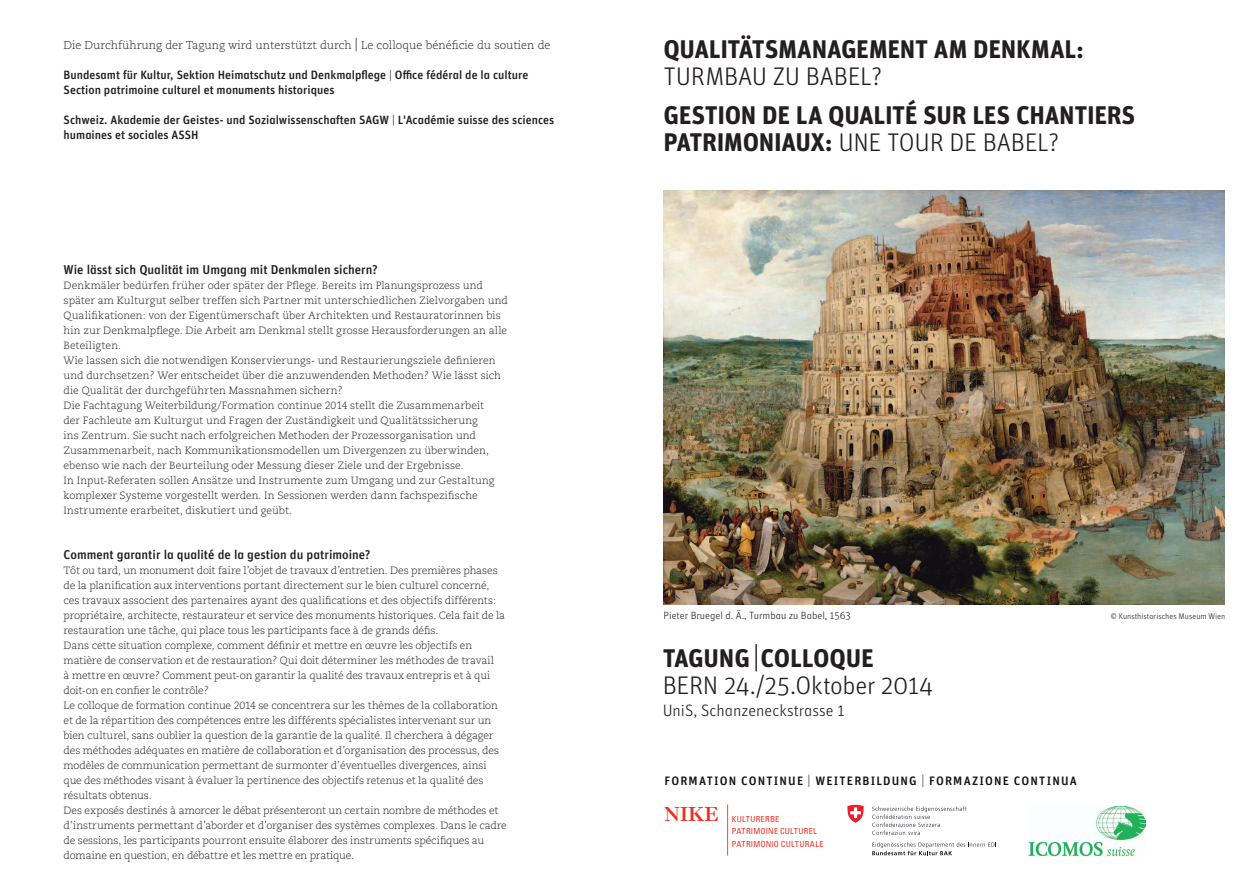
<style>
.page{position:relative;width:1259px;height:893px;background:#fff}
.page>*{position:absolute;margin:0;border:0;box-sizing:border-box;transform-origin:0 0}
.t1{font:25.5px "Unit Bold Alternate";letter-spacing:-.01em;color:#231f20}
.t2{font:25.5px "Unit Light Alternate";letter-spacing:-.01em;color:#231f20}
.t3{font:300 25.5px "Unit";letter-spacing:-.015em;color:#231f20}
.t4{font:700 22.2px "Genath";color:#ee2e22}
.t5{font:16.5px "Unit Light Alternate";color:#231f20}
.t6{font:12.75px "Unit Medium Alternate";color:#231f20}
.t7{font:500 12.15px "Unit";letter-spacing:.095em;color:#111219}
.t8{font:12px/15px "Unit Medium Alternate";color:#231f20}
.t9{font:300 11.25px "Caecilia";color:#231f20}
.t10{font:300 10.5px/15px "Caecilia";letter-spacing:-.005em;color:#231f20}
.t11{font:10.5px "Unit Light Alternate";color:#231f20}
.t12{font:condensed 8.25px/12.5px "Univers";letter-spacing:.025em;color:#ee2e22}
.t13{font:8.25px "Unit Light Alternate";color:#231f20}
.s1{font-size:13.5px}
.s2{font-family:"Unit Light Alternate"}
.s3{font-family:"Unit Bold Alternate";font-weight:400}
.s4{font-family:"Unit";font-weight:300;font-size:30px}
.s5{font-weight:100;font-size:13.8px}
</style>
<div class="page">
<svg style="left:872px;top:806px;width:94px;height:29px"></svg>
<svg style="left:872px;top:842px;width:124px;height:13px"></svg>
<svg style="left:847px;top:805px;width:17px;height:18px"></svg>
<hr style="left:727px;top:804px;width:1px;height:52px;background:#ef4c2f">
<img style="left:1028px;top:806px;width:117px;height:50px">
<img style="left:663px;top:190px;width:562px;height:414px">
<p class="t9" style="left:64px;top:39px;width:488px">Die Durchführung der Tagung wird unterstützt durch <span class="s1">|</span> Le colloque bénéficie du soutien de</p>
<p class="t8" style="left:64px;top:67px;width:466px">Bundesamt für Kultur, Sektion Heimatschutz und Denkmalpflege <span class="s2">|</span> Office fédéral de la culture<br>Section patrimoine culturel et monuments historiques</p>
<p class="t8" style="left:64px;top:112px;width:492px">Schweiz. Akademie der Geistes- und Sozialwissenschaften SAGW <span class="s2">|</span> L'Académie suisse des sciences humaines et sociales ASSH</p>
<p class="t6" style="left:64px;top:262px;width:316px">Wie lässt sich Qualität im Umgang mit Denkmalen sichern?</p>
<p class="t10" style="left:64px;top:278px;width:446px">Denkmäler bedürfen früher oder später der Pflege. Bereits im Planungsprozess und später am Kulturgut selber treffen sich Partner mit unterschiedlichen Zielvorgaben und Qualifikationen: von der Eigentümerschaft über Architekten und Restauratorinnen bis hin zur Denkmalpflege. Die Arbeit am Denkmal stellt grosse Herausforderungen an alle Beteiligten.<br>Wie lassen sich die notwendigen Konservierungs- und Restaurierungsziele definieren und durchsetzen? Wer entscheidet über die anzuwendenden Methoden? Wie lässt sich die Qualität der durchgeführten Massnahmen sichern?<br>Die Fachtagung Weiterbildung/Formation continue 2014 stellt die Zusammenarbeit<br>der Fachleute am Kulturgut und Fragen der Zuständigkeit und Qualitätssicherung<br>ins Zentrum. Sie sucht nach erfolgreichen Methoden der Prozessorganisation und Zusammenarbeit, nach Kommunikationsmodellen um Divergenzen zu überwinden, ebenso wie nach der Beurteilung oder Messung dieser Ziele und der Ergebnisse.<br>In Input-Referaten sollen Ansätze und Instrumente zum Umgang und zur Gestaltung komplexer Systeme vorgestellt werden. In Sessionen werden dann fachspezifische Instrumente erarbeitet, diskutiert und geübt.</p>
<p class="t6" style="left:64px;top:547px;width:308px">Comment garantir la qualité de la gestion du patrimoine?</p>
<p class="t10" style="left:64px;top:563px;width:445px">Tôt ou tard, un monument doit faire l’objet de travaux d’entretien. Des premières phases de la planification aux interventions portant directement sur le bien culturel concerné, ces travaux associent des partenaires ayant des qualifications et des objectifs différents: propriétaire, architecte, restaurateur et service des monuments historiques. Cela fait de la restauration une tâche, qui place tous les participants face à de grands défis.<br>Dans cette situation complexe, comment définir et mettre en œuvre les objectifs en matière de conservation et de restauration? Qui doit déterminer les méthodes de travail<br>à mettre en œuvre? Comment peut-on garantir la qualité des travaux entrepris et à qui doit-on en confier le contrôle?<br>Le colloque de formation continue 2014 se concentrera sur les thèmes de la collaboration et de la répartition des compétences entre les différents spécialistes intervenant sur un bien culturel, sans oublier la question de la garantie de la qualité. Il cherchera à dégager des méthodes adéquates en matière de collaboration et d’organisation des processus, des modèles de communication permettant de surmonter d’éventuelles divergences, ainsi que des méthodes visant à évaluer la pertinence des objectifs retenus et la qualité des résultats obtenus.<br>Des exposés destinés à amorcer le débat présenteront un certain nombre de méthodes et d’instruments permettant d’aborder et d’organiser des systèmes complexes. Dans le cadre de sessions, les participants pourront ensuite élaborer des instruments spécifiques au domaine en question, en débattre et les mettre en pratique.</p>
<h1 class="t1" style="left:663px;top:34px;width:422px">QUALITÄTSMANAGEMENT AM DEN KMAL:</h1>
<h1 class="t2" style="left:663px;top:62px;width:220px">Tu rmbau zu Babel?</h1>
<h1 class="t1" style="left:663px;top:100px;width:473px">GESTION DE LA QUALITÉ SUR LES CHANTIERS</h1>
<h1 class="t3" style="left:663px;top:128px;width:397px"><span class="s3">PATRIMONIAUX:</span> UNE TOUR DE BABEL?</h1>
<p class="t11" style="left:663px;top:609px;width:189px">Pieter Bruegel d. Ä., Turmbau zu Babel, 1563</p>
<p class="t13" style="left:1111px;top:611px;width:116px">© Kunsthistorisches Museum Wien</p>
<h1 class="t1" style="left:662px;top:642px;width:213px">TAGUNG<span class="s4">|</span>COLLOQUE</h1>
<h1 class="t2" style="left:662px;top:670px;width:272px">Bern 24./25.Oktober 2014</h1>
<h3 class="t5" style="left:662px;top:701px;width:183px">UniS, Schanzeneckstrasse 1</h3>
<p class="t7" style="left:664px;top:774px;width:414px">FORMATION CONTINUE <span class="s5">|</span> WEITERBILDUNG <span class="s5">|</span> FORMAZIONE CONTINUA</p>
<h2 class="t4" style="left:664px;top:799px;width:56px">NIKE</h2>
<p class="t12" style="left:732px;top:813px;width:94px">KULTURERBE<br>PATRIMOINE CULTUREL<br>PATRIMONIO CULTURALE</p>
</div>
